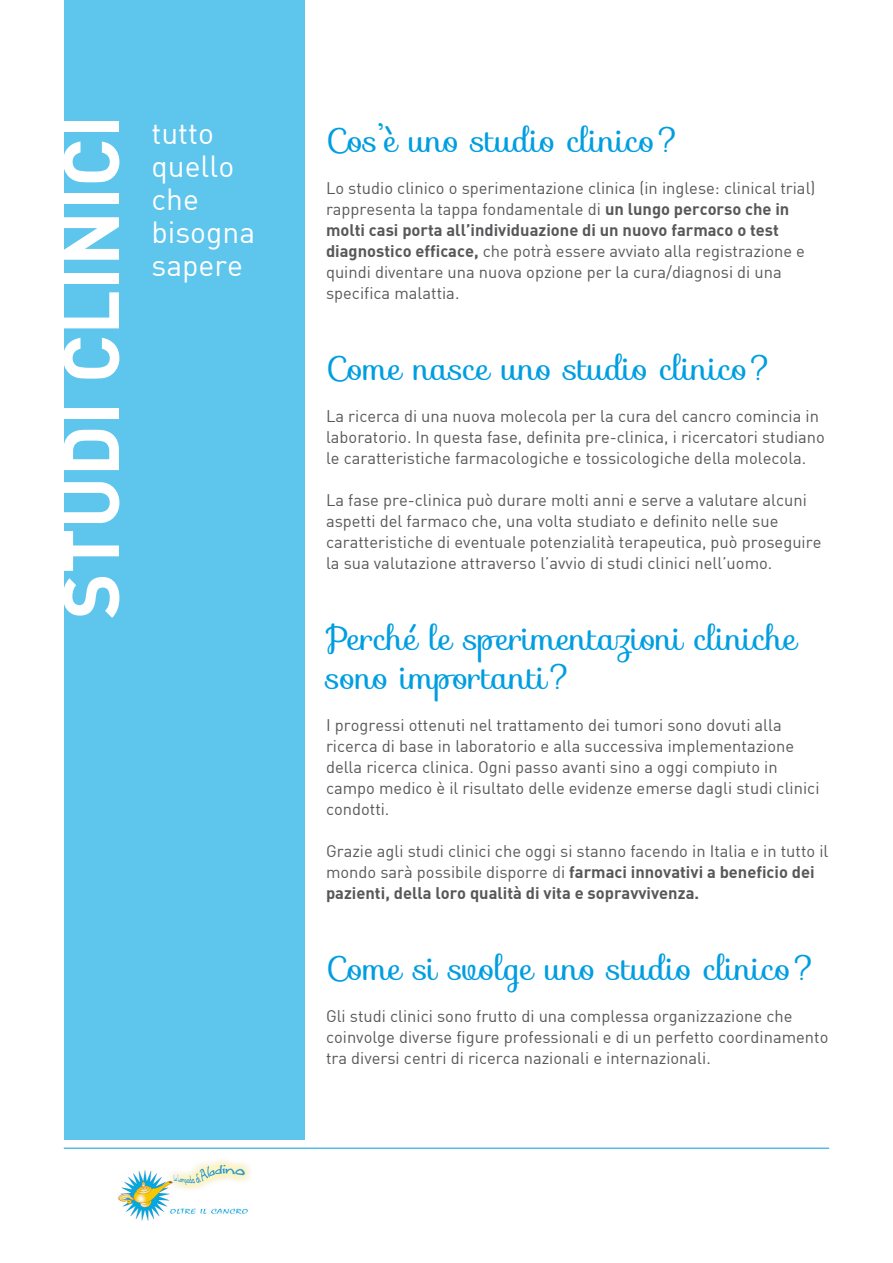
<style>
.page{position:relative;width:893px;height:1263px;background:#fff}
.page>*{position:absolute;margin:0;border:0;box-sizing:border-box;transform-origin:0 0}
.t1{font:78px "DIN Bold";color:#fff}
.t2{font:33px/39px "Sofia";color:#009ee0}
.t3{font:30px/33px "DIN";color:#fff}
.t4{font:16.5px/21px "DIN";color:#58585a}
.s1{font-family:"DIN Bold"}
</style>
<div class="page">
<img style="left:118px;top:1160px;width:132px;height:60px">
<hr style="left:64px;top:1148px;width:765px;height:1px;background:#009ee0">
<div style="left:64px;top:0;width:241px;height:1140px;background:#5ec5ed"></div>
<h1 class="t1" style="left:40px;top:619px;width:506px;rotate:-90deg">STUDI CLINICI</h1>
<h3 class="t3" style="left:151px;top:116px;width:105px">tutto quello che bisogna sapere</h3>
<p class="t2" style="left:326px;top:121px;width:358px">Cos’è uno studio clinico?</p>
<p class="t4" style="left:326px;top:178px;width:491px">Lo studio clinico o sperimentazione clinica (in inglese: clinical trial) rappresenta la tappa fondamentale di <span class="s1">un lungo percorso che in molti casi porta all’individuazione di un nuovo farmaco o test diagnostico efficace,</span> che potrà essere avviato alla registrazione e quindi diventare una nuova opzione per la cura/diagnosi di una specifica malattia.</p>
<p class="t2" style="left:326px;top:349px;width:451px">Come nasce uno studio clinico?</p>
<p class="t4" style="left:326px;top:406px;width:500px">La ricerca di una nuova molecola per la cura del cancro comincia in laboratorio. In questa fase, definita pre-clinica, i ricercatori studiano le caratteristiche farmacologiche e tossicologiche della molecola.</p>
<p class="t4" style="left:326px;top:490px;width:497px">La fase pre-clinica può durare molti anni e serve a valutare alcuni aspetti del farmaco che, una volta studiato e definito nelle sue caratteristiche di eventuale potenzialità terapeutica, può proseguire la sua valutazione attraverso l’avvio di studi clinici nell’uomo.</p>
<p class="t2" style="left:326px;top:619px;width:473px">Perché le sperimentazioni cliniche sono importanti?</p>
<p class="t4" style="left:326px;top:715px;width:495px">I progressi ottenuti nel trattamento dei tumori sono dovuti alla ricerca di base in laboratorio e alla successiva implementazione della ricerca clinica. Ogni passo avanti sino a oggi compiuto in campo medico è il risultato delle evidenze emerse dagli studi clinici condotti.</p>
<p class="t4" style="left:326px;top:841px;width:504px">Grazie agli studi clinici che oggi si stanno facendo in Italia e in tutto il mondo sarà possibile disporre di <span class="s1">farmaci innovativi a beneficio dei pazienti, della loro qualità di vita e sopravvivenza.</span></p>
<p class="t2" style="left:326px;top:949px;width:494px">Come si svolge uno studio clinico?</p>
<p class="t4" style="left:326px;top:1006px;width:504px">Gli studi clinici sono frutto di una complessa organizzazione che coinvolge diverse figure professionali e di un perfetto coordinamento tra diversi centri di ricerca nazionali e internazionali.</p>
</div>
